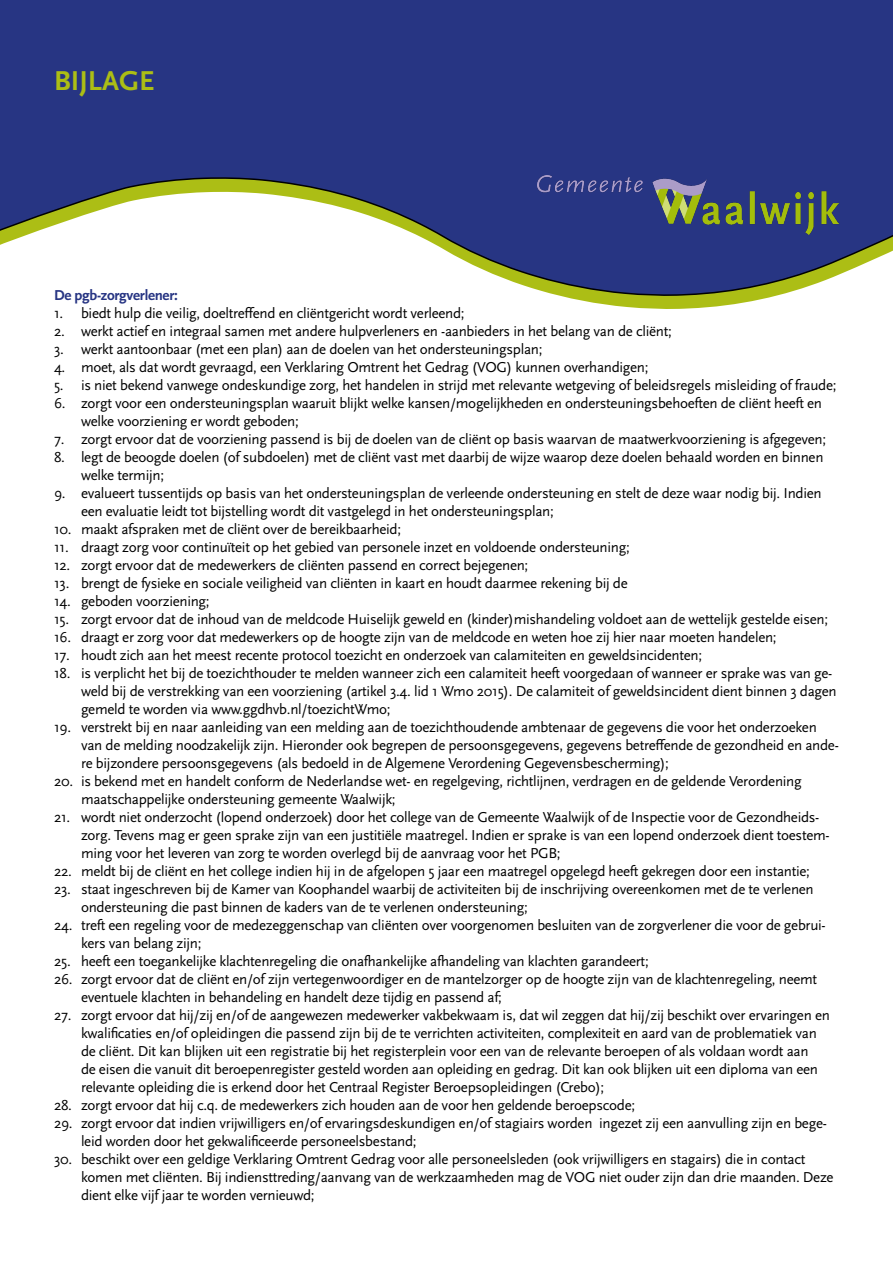
<style>
.page{position:relative;width:893px;height:1263px;background:#fff}
.page>*{position:absolute;margin:0;border:0;box-sizing:border-box;transform-origin:0 0}
.t1{font:700 28.5px "Scala Sans Pro";color:#acbe15}
.t2{font:15px/18px "Scala Sans Pro";letter-spacing:-.02em;color:#000}
.t3{font:700 15px "Scala Sans Pro";letter-spacing:-.02em;color:#273583}
</style>
<div class="page">
<svg style="left:561px;top:296px;width:214px;height:13px;fill:#acbe15"></svg>
<svg style="left:0;top:0;width:893px;height:296px"></svg>
<img style="left:537px;top:176px;width:302px;height:58px">
<h1 class="t1" style="left:54px;top:64px;width:102px">BIJLAGE</h1>
<p class="t3" style="left:54px;top:286px;width:125px">De pgb-zorgverlener:</p>
<p class="t2" style="left:54px;top:304px;width:412px">1. biedt hulp die veilig, doeltreffend en cliëntgericht wordt verleend;</p>
<p class="t2" style="left:54px;top:322px;width:619px">2. werkt actief en integraal samen met andere hulpverleners en -aanbieders in het belang van de cliënt;</p>
<p class="t2" style="left:54px;top:340px;width:490px">3. werkt aantoonbaar (met een plan) aan de doelen van het ondersteuningsplan;</p>
<p class="t2" style="left:54px;top:358px;width:596px">4. moet, als dat wordt gevraagd, een Verklaring Omtrent het Gedrag (VOG) kunnen overhandigen;</p>
<p class="t2" style="left:54px;top:376px;width:784px">5. is niet bekend vanwege ondeskundige zorg, het handelen in strijd met relevante wetgeving of beleidsregels misleiding of fraude;</p>
<p class="t2" style="left:81px;top:394px;width:743px;text-indent:-27px">6. zorgt voor een ondersteuningsplan waaruit blijkt welke kansen/mogelijkheden en ondersteuningsbehoeften de cliënt heeft en welke voorziening er wordt geboden;</p>
<p class="t2" style="left:54px;top:430px;width:774px">7. zorgt ervoor dat de voorziening passend is bij de doelen van de cliënt op basis waarvan de maatwerkvoorziening is afgegeven;</p>
<p class="t2" style="left:81px;top:448px;width:744px;text-indent:-27px">8. legt de beoogde doelen (of subdoelen) met de cliënt vast met daarbij de wijze waarop deze doelen behaald worden en binnen welke termijn;</p>
<p class="t2" style="left:81px;top:484px;width:742px;text-indent:-27px">9. evalueert tussentijds op basis van het ondersteuningsplan de verleende ondersteuning en stelt de deze waar nodig bij. Indien een evaluatie leidt tot bijstelling wordt dit vastgelegd in het ondersteuningsplan;</p>
<p class="t2" style="left:54px;top:520px;width:349px">10. maakt afspraken met de cliënt over de bereikbaarheid;</p>
<p class="t2" style="left:54px;top:538px;width:577px">11. draagt zorg voor continuïteit op het gebied van personele inzet en voldoende ondersteuning;</p>
<p class="t2" style="left:54px;top:556px;width:476px">12. zorgt ervoor dat de medewerkers de cliënten passend en correct bejegenen;</p>
<p class="t2" style="left:54px;top:574px;width:575px">13. brengt de fysieke en sociale veiligheid van cliënten in kaart en houdt daarmee rekening bij de</p>
<p class="t2" style="left:54px;top:592px;width:157px">14. geboden voorziening;</p>
<p class="t2" style="left:54px;top:610px;width:776px">15. zorgt ervoor dat de inhoud van de meldcode Huiselijk geweld en (kinder)mishandeling voldoet aan de wettelijk gestelde eisen;</p>
<p class="t2" style="left:54px;top:628px;width:724px">16. draagt er zorg voor dat medewerkers op de hoogte zijn van de meldcode en weten hoe zij hier naar moeten handelen;</p>
<p class="t2" style="left:54px;top:646px;width:650px">17. houdt zich aan het meest recente protocol toezicht en onderzoek van calamiteiten en geweldsincidenten;</p>
<p class="t2" style="left:81px;top:664px;width:757px;text-indent:-27px">18. is verplicht het bij de toezichthouder te melden wanneer zich een calamiteit heeft voorgedaan of wanneer er sprake was van ge&shy;weld bij de verstrekking van een voorziening (artikel 3.4. lid 1 Wmo 2015). De calamiteit of geweldsincident dient binnen 3 dagen gemeld te worden via www.ggdhvb.nl/toezichtWmo;</p>
<p class="t2" style="left:81px;top:718px;width:759px;text-indent:-27px">19. verstrekt bij en naar aanleiding van een melding aan de toezichthoudende ambtenaar de gegevens die voor het onderzoeken van de melding noodzakelijk zijn. Hieronder ook begrepen de persoonsgegevens, gegevens betreffende de gezondheid en ande&shy;re bijzondere persoonsgegevens (als bedoeld in de Algemene Verordening Gegevensbescherming);</p>
<p class="t2" style="left:81px;top:772px;width:722px;text-indent:-27px">20. is bekend met en handelt conform de Nederlandse wet- en regelgeving, richtlijnen, verdragen en de geldende Verordening maatschappelijke ondersteuning gemeente Waalwijk;</p>
<p class="t2" style="left:81px;top:808px;width:750px;text-indent:-27px">21. wordt niet onderzocht (lopend onderzoek) door het college van de Gemeente Waalwijk of de Inspectie voor de Gezondheids&shy;zorg. Tevens mag er geen sprake zijn van een justitiële maatregel. Indien er sprake is van een lopend onderzoek dient toestem&shy;ming voor het leveren van zorg te worden overlegd bij de aanvraag voor het PGB;</p>
<p class="t2" style="left:54px;top:862px;width:758px">22. meldt bij de cliënt en het college indien hij in de afgelopen 5 jaar een maatregel opgelegd heeft gekregen door een instantie;</p>
<p class="t2" style="left:81px;top:880px;width:734px;text-indent:-27px">23. staat ingeschreven bij de Kamer van Koophandel waarbij de activiteiten bij de inschrijving overeenkomen met de te verlenen ondersteuning die past binnen de kaders van de te verlenen ondersteuning;</p>
<p class="t2" style="left:81px;top:916px;width:746px;text-indent:-27px">24. treft een regeling voor de medezeggenschap van cliënten over voorgenomen besluiten van de zorgverlener die voor de gebrui&shy;kers van belang zijn;</p>
<p class="t2" style="left:54px;top:952px;width:596px">25. heeft een toegankelijke klachtenregeling die onafhankelijke afhandeling van klachten garandeert;</p>
<p class="t2" style="left:81px;top:970px;width:738px;text-indent:-27px">26. zorgt ervoor dat de cliënt en/of zijn vertegenwoordiger en de mantelzorger op de hoogte zijn van de klachtenregeling, neemt eventuele klachten in behandeling en handelt deze tijdig en passend af;</p>
<p class="t2" style="left:81px;top:1006px;width:750px;text-indent:-27px">27. zorgt ervoor dat hij/zij en/of de aangewezen medewerker vakbekwaam is, dat wil zeggen dat hij/zij beschikt over ervaringen en kwalificaties en/of opleidingen die passend zijn bij de te verrichten activiteiten, complexiteit en aard van de problematiek van de cliënt. Dit kan blijken uit een registratie bij het registerplein voor een van de relevante beroepen of als voldaan wordt aan<br>de eisen die vanuit dit beroepenregister gesteld worden aan opleiding en gedrag. Dit kan ook blijken uit een diploma van een relevante opleiding die is erkend door het Centraal Register Beroepsopleidingen (Crebo);</p>
<p class="t2" style="left:54px;top:1096px;width:583px">28. zorgt ervoor dat hij c.q. de medewerkers zich houden aan de voor hen geldende beroepscode;</p>
<p class="t2" style="left:81px;top:1114px;width:747px;text-indent:-27px">29. zorgt ervoor dat indien vrijwilligers en/of ervaringsdeskundigen en/of stagiairs worden ingezet zij een aanvulling zijn en bege&shy;leid worden door het gekwalificeerde personeelsbestand;</p>
<p class="t2" style="left:81px;top:1150px;width:754px;text-indent:-27px">30. beschikt over een geldige Verklaring Omtrent Gedrag voor alle personeelsleden (ook vrijwilligers en stagairs) die in contact komen met cliënten. Bij indiensttreding/aanvang van de werkzaamheden mag de VOG niet ouder zijn dan drie maanden. Deze dient elke vijf jaar te worden vernieuwd;</p>
</div>
